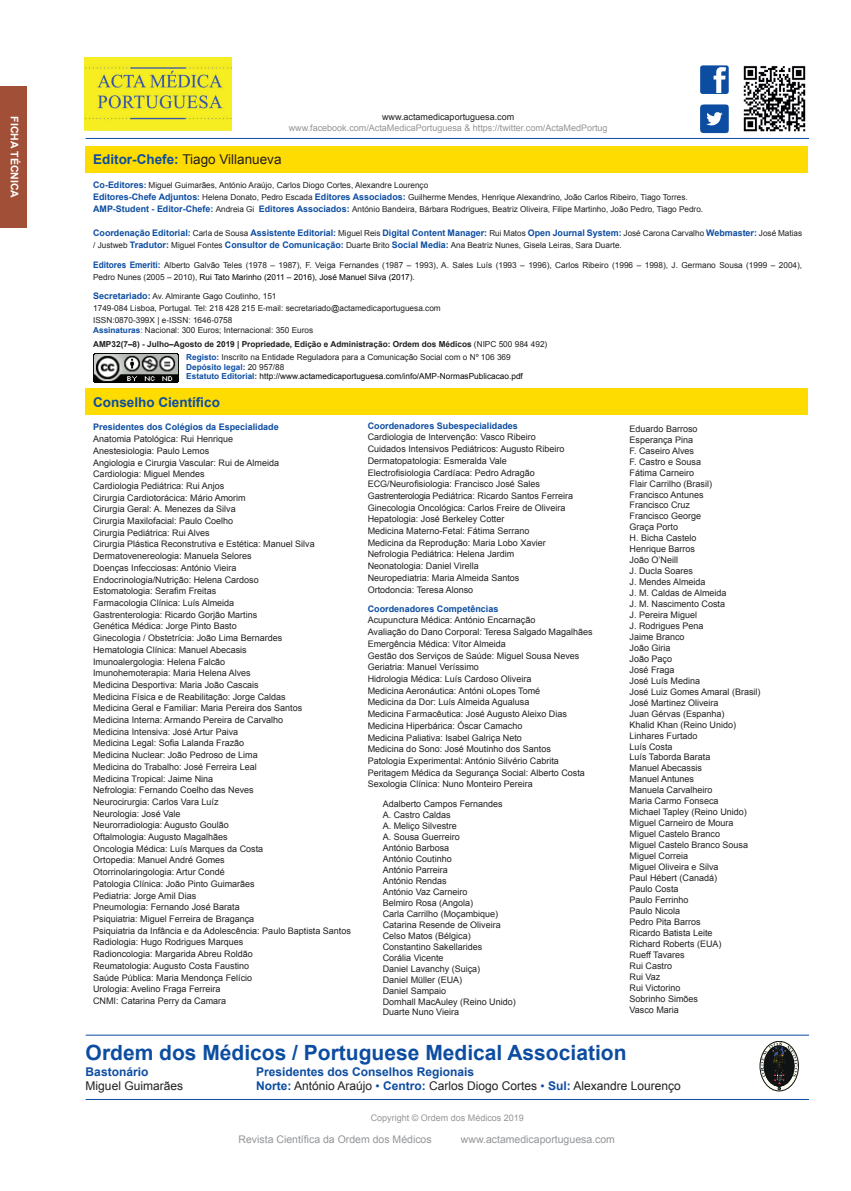
<style>
.page{position:relative;width:851px;height:1191px;background:#fff}
.page>*{position:absolute;margin:0;border:0;box-sizing:border-box;transform-origin:0 0}
.t1{font:700 21px "Arial";color:#0d4da1}
.t2{font:13.5px "Arial";color:#231f20}
.t3{font:700 13.5px "Arial";color:#0d4da1}
.t4{font:700 12px/14.4px "Arial";color:#0d4da1}
.t5{font:12px "Arial";color:#231f20}
.t6{font:10.5px "Arial";color:#939598}
.t7{font:700 10.5px "Arial";color:#fff}
.t8{font:9px/11.7px "Arial";color:#231f20}
.t9{font:700 9px "Arial";color:#0d4da1}
.t10{font:9px "Arial";color:#939598}
.t11{font:8.25px/12px "Arial";color:#231f20}
.t12{font:700 8.25px/13.5px "Arial";color:#231f20}
.s1{font-weight:700;color:#0d4da1}
.s2{font-weight:700;font-size:9px;color:#0d4da1}
.s3{font-weight:400;font-size:8.25px;color:#231f20}
.s4{color:#040503}
.s5{color:#0d4da1}
.s6{font-weight:400;color:#0d4da1}
.s7{font-weight:400}
.s8{font-weight:400;color:#231f20}
.s9{font-family:"Gill Sans";font-weight:400}
</style>
<div class="page">
<div style="left:86px;top:147px;width:722px;height:26px;background:#ffdc01"></div>
<div style="left:759px;top:1041px;width:39px;height:50px;border:1px solid #0f1313;border-radius:50%"></div>
<svg style="left:760px;top:1042px;width:37px;height:47px"></svg>
<div style="left:0;top:86px;width:26px;height:142px;background:#a14f37"></div>
<hr style="left:86px;top:1035px;width:723px;height:1px;background:#0d4da1">
<hr style="left:86px;top:1099px;width:723px;height:1px;background:#0d4da1">
<img style="left:85px;top:57px;width:146px;height:73px">
<img style="left:94px;top:353px;width:85px;height:29px">
<img style="left:743px;top:65px;width:63px;height:67px">
<hr style="left:86px;top:138px;width:723px;height:1px;background:#0d4da1">
<div style="left:86px;top:389px;width:722px;height:26px;background:#ffdc01"></div>
<svg style="left:700px;top:65px;width:29px;height:69px"></svg>
<p class="t7" style="left:22px;top:116px;width:83px;rotate:90deg">FICHA TÉCNICA</p>
<p class="t8" style="left:382px;top:111px;width:134px">www.actamedicaportuguesa.com</p>
<p class="t10" style="left:289px;top:122px;width:320px">www.facebook.com/ActaMedicaPortuguesa &amp; https://twitter.com/ActaMedPortug</p>
<h2 class="t2" style="left:93px;top:151px;width:190px"><span class="s1">Editor-Chefe:</span> Tiago Villanueva</h2>
<p class="t11" style="left:93px;top:179px;width:611px"><span class="s2">Co-Editores</span><span class="s1">:</span> Miguel Guimarães, António Araújo, Carlos Diogo Cortes, Alexandre Lourenço<br><span class="s2">Editores-Chefe Adjuntos</span><span class="s1">:</span> Helena Donato, Pedro Escada <span class="s2">Editores Associados:</span> Guilherme Mendes, Henrique Alexandrino, João Carlos Ribeiro, Tiago Torres.<br><span class="s2">AMP-Student - Editor-Chefe:</span> Andreia Gi <span class="s2">Editores Associados:</span> António Bandeira, Bárbara Rodrigues, Beatriz Oliveira, Filipe Martinho, João Pedro, Tiago Pedro.</p>
<p class="t9" style="left:93px;top:227px;width:710px">Coordenação Editorial: <span class="s3">Carla de Sousa</span> Assistente Editorial: <span class="s3">Miguel Reis</span> Digital Content Manager: <span class="s3">Rui Matos</span> Open Journal System: <span class="s3">José Carona Carvalho</span> Webmaster: <span class="s3">José Matias</span></p>
<p class="t11" style="left:93px;top:239px;width:530px">/ Justweb <span class="s2">Tradutor:</span> Miguel Fontes <span class="s2">Consultor de Comunicação:</span> Duarte Brito <span class="s2">Social Media:</span> Ana Beatriz Nunes, Gisela Leiras, Sara Duarte.</p>
<p class="t11" style="left:93px;top:259px;width:710px"><span class="s2">Editores Emeriti:</span> Alberto Galvão Teles (1978 – 1987), F. Veiga Fernandes (1987 – 1993), A. Sales Luís (1993 – 1996), Carlos Ribeiro (1996 – 1998), J. Germano Sousa (1999 – 2004),<br>Pedro Nunes (2005 – 2010), <span class="s4">Rui Tato Marinho (2011 – 2016), José Manuel Silva (2017)</span>.</p>
<p class="t11" style="left:93px;top:290px;width:349px"><span class="s2">Secretariado:</span> Av. Almirante Gago Coutinho, 151<br>1749-084 Lisboa, Portugal. Tel: 218 428 215 E-mail: secretariado@actamedicaportuguesa.com<br>ISSN:0870-399X | e-ISSN: 1646-0758</p>
<p class="t12" style="left:93px;top:324px;width:456px"><span class="s5">Assinaturas</span><span class="s6">:</span> <span class="s7">Nacional: 300 Euros; Internacional: 350 Euros<br></span>AMP32(7–8) - Julho–Agosto de 2019 | Propriedade, Edição e Administração: Ordem dos Médicos <span class="s7">(NIPC 500 984 492)</span></p>
<p class="t11" style="left:186px;top:352px;width:338px;line-height:9.9px"><span class="s1">Registo:</span> Inscrito na Entidade Reguladora para a Comunicação Social com o Nº 106 369<br><span class="s1">Depósito legal:</span> 20 957/88<br><span class="s1">Estatuto Editorial:</span> <span class="s4">http://www.actamedicaportuguesa.com/info/AMP-NormasPublicacao.pdf</span></p>
<h2 class="t3" style="left:93px;top:393px;width:128px">Conselho Científico</h2>
<p class="t9" style="left:93px;top:421px;width:187px">Presidentes dos Colégios da Especialidade</p>
<p class="t8" style="left:93px;top:433px;width:259px">Anatomia Patológica: Rui Henrique<br>Anestesiologia: Paulo Lemos<br>Angiologia e Cirurgia Vascular: Rui de Almeida<br>Cardiologia: Miguel Mendes<br>Cardiologia Pediátrica: Rui Anjos<br>Cirurgia Cardiotorácica: Mário Amorim<br>Cirurgia Geral: A. Menezes da Silva<br>Cirurgia Maxilofacial: Paulo Coelho<br>Cirurgia Pediátrica: Rui Alves<br>Cirurgia Plástica Reconstrutiva e Estética: Manuel Silva Dermatovenereologia: Manuela Selores<br>Doenças Infecciosas: António Vieira<br>Endocrinologia/Nutrição: Helena Cardoso<br>Estomatologia: Serafim Freitas<br>Farmacologia Clínica: Luís Almeida<br>Gastrenterologia: Ricardo Gorjão Martins<br>Genética Médica: Jorge Pinto Basto<br>Ginecologia / Obstetrícia: João Lima Bernardes<br>Hematologia Clínica: Manuel Abecasis<br>Imunoalergologia: Helena Falcão<br>Imunohemoterapia: Maria Helena Alves<br>Medicina Desportiva: Maria João Cascais<br>Medicina Física e de Reabilitação: Jorge Caldas<br>Medicina Geral e Familiar: Maria Pereira dos Santos<br>Medicina Interna: Armando Pereira de Carvalho<br>Medicina Intensiva: José Artur Paiva<br>Medicina Legal: Sofia Lalanda Frazão<br>Medicina Nuclear: João Pedroso de Lima<br>Medicina do Trabalho: José Ferreira Leal<br>Medicina Tropical: Jaime Nina<br>Nefrologia: Fernando Coelho das Neves<br>Neurocirurgia: Carlos Vara Luíz<br>Neurologia: José Vale<br>Neurorradiologia: Augusto Goulão<br>Oftalmologia: Augusto Magalhães<br>Oncologia Médica: Luís Marques da Costa<br>Ortopedia: Manuel André Gomes<br>Otorrinolaringologia: Artur Condé<br>Patologia Clínica: João Pinto Guimarães<br>Pediatria: Jorge Amil Dias<br>Pneumologia: Fernando José Barata<br>Psiquiatria: Miguel Ferreira de Bragança<br>Psiquiatria da Infância e da Adolescência: Paulo Baptista Santos Radiologia: Hugo Rodrigues Marques<br>Radioncologia: Margarida Abreu Roldão<br>Reumatologia: Augusto Costa Faustino<br>Saúde Pública: Maria Mendonça Felício<br>Urologia: Avelino Fraga Ferreira<br>CNMI: Catarina Perry da Camara</p>
<p class="t9" style="left:368px;top:419px;width:152px">Coordenadores Subespecialidades</p>
<p class="t8" style="left:368px;top:431px;width:207px">Cardiologia de Intervenção: Vasco Ribeiro Cuidados Intensivos Pediátricos: Augusto Ribeiro Dermatopatologia: Esmeralda Vale<br>Electrofisiologia Cardíaca: Pedro Adragão ECG/Neurofisiologia: Francisco José Sales Gastrenterologia Pediátrica: Ricardo Santos Ferreira Ginecologia Oncológica: Carlos Freire de Oliveira Hepatologia: José Berkeley Cotter<br>Medicina Materno-Fetal: Fátima Serrano<br>Medicina da Reprodução: Maria Lobo Xavier Nefrologia Pediátrica: Helena Jardim<br>Neonatologia: Daniel Virella<br>Neuropediatria: Maria Almeida Santos<br>Ortodoncia: Teresa Alonso</p>
<p class="t9" style="left:368px;top:602px;width:132px">Coordenadores Competências</p>
<p class="t8" style="left:368px;top:614px;width:226px">Acupunctura Médica: António Encarnação<br>Avaliação do Dano Corporal: Teresa Salgado Magalhães Emergência Médica: Vítor Almeida<br>Gestão dos Serviços de Saúde: Miguel Sousa Neves Geriatria: Manuel Veríssimo<br>Hidrologia Médica: Luís Cardoso Oliveira<br>Medicina Aeronáutica: Antóni oLopes Tomé<br>Medicina da Dor: Luís Almeida Agualusa<br>Medicina Farmacêutica: José Augusto Aleixo Dias Medicina Hiperbárica: Óscar Camacho<br>Medicina Paliativa: Isabel Galriça Neto<br>Medicina do Sono: José Moutinho dos Santos<br>Patologia Experimental: António Silvério Cabrita Peritagem Médica da Segurança Social: Alberto Costa Sexologia Clínica: Nuno Monteiro Pereira</p>
<p class="t8" style="left:383px;top:798px;width:135px;line-height:10.9px">Adalberto Campos Fernandes<br>A. Castro Caldas<br>A. Meliço Silvestre<br>A. Sousa Guerreiro<br>António Barbosa<br>António Coutinho<br>António Parreira<br>António Rendas<br>António Vaz Carneiro<br>Belmiro Rosa (Angola)<br>Carla Carrilho (Moçambique)<br>Catarina Resende de Oliveira<br>Celso Matos (Bélgica)<br>Constantino Sakellarides<br>Corália Vicente<br>Daniel Lavanchy (Suiça)<br>Daniel Müller (EUA)<br>Daniel Sampaio<br>Domhall MacAuley (Reino Unido)<br>Duarte Nuno Vieira</p>
<p class="t8" style="left:629px;top:423px;width:133px;line-height:10.9px">Eduardo Barroso<br>Esperança Pina<br>F. Caseiro Alves<br>F. Castro e Sousa<br>Fátima Carneiro<br>Flair Carrilho (Brasil)<br>Francisco Antunes<br>Francisco Cruz<br>Francisco George<br>Graça Porto<br>H. Bicha Castelo<br>Henrique Barros<br>João O’Neill<br>J. Ducla Soares<br>J. Mendes Almeida<br>J. M. Caldas de Almeida<br>J. M. Nascimento Costa<br>J. Pereira Miguel<br>J. Rodrigues Pena<br>Jaime Branco<br>João Giria<br>João Paço<br>José Fraga<br>José Luís Medina<br>José Luiz Gomes Amaral (Brasil)<br>José Martinez Oliveira<br>Juan Gérvas (Espanha)<br>Khalid Khan (Reino Unido)<br>Linhares Furtado<br>Luís Costa<br>Luís Taborda Barata<br>Manuel Abecassis<br>Manuel Antunes<br>Manuela Carvalheiro<br>Maria Carmo Fonseca<br>Michael Tapley (Reino Unido)<br>Miguel Carneiro de Moura<br>Miguel Castelo Branco<br>Miguel Castelo Branco Sousa<br>Miguel Correia<br>Miguel Oliveira e Silva<br>Paul Hébert (Canadá)<br>Paulo Costa<br>Paulo Ferrinho<br>Paulo Nicola<br>Pedro Pita Barros<br>Ricardo Batista Leite<br>Richard Roberts (EUA)<br>Rueff Tavares<br>Rui Castro<br>Rui Vaz<br>Rui Victorino<br>Sobrinho Simões<br>Vasco Maria</p>
<h1 class="t1" style="left:86px;top:1038px;width:542px">Ordem dos Médicos / Portuguese Medical Association</h1>
<h3 class="t4" style="left:86px;top:1064px;width:64px">Bastonário</h3>
<h3 class="t5" style="left:86px;top:1078px;width:99px">Miguel Guimarães</h3>
<h3 class="t4" style="left:256px;top:1064px;width:426px">Presidentes dos Conselhos Regionais<br>Norte: <span class="s8">António Araújo</span> <span class="s9">•</span> Centro: <span class="s8">Carlos Diogo Cortes</span> <span class="s9">•</span> Sul: <span class="s8">Alexandre Lourenço</span></h3>
<p class="t10" style="left:371px;top:1111px;width:155px">Copyright © Ordem dos Médicos 2019</p>
<p class="t6" style="left:238px;top:1132px;width:195px">Revista Científica da Ordem dos Médicos</p>
<p class="t6" style="left:461px;top:1132px;width:156px">www.actamedicaportuguesa.com</p>
<p class="t6" style="left:237px;top:1133px;width:195px">Revista Científica da Ordem dos Médicos</p>
<p class="t6" style="left:459px;top:1133px;width:156px">www.actamedicaportuguesa.com</p>
</div>
